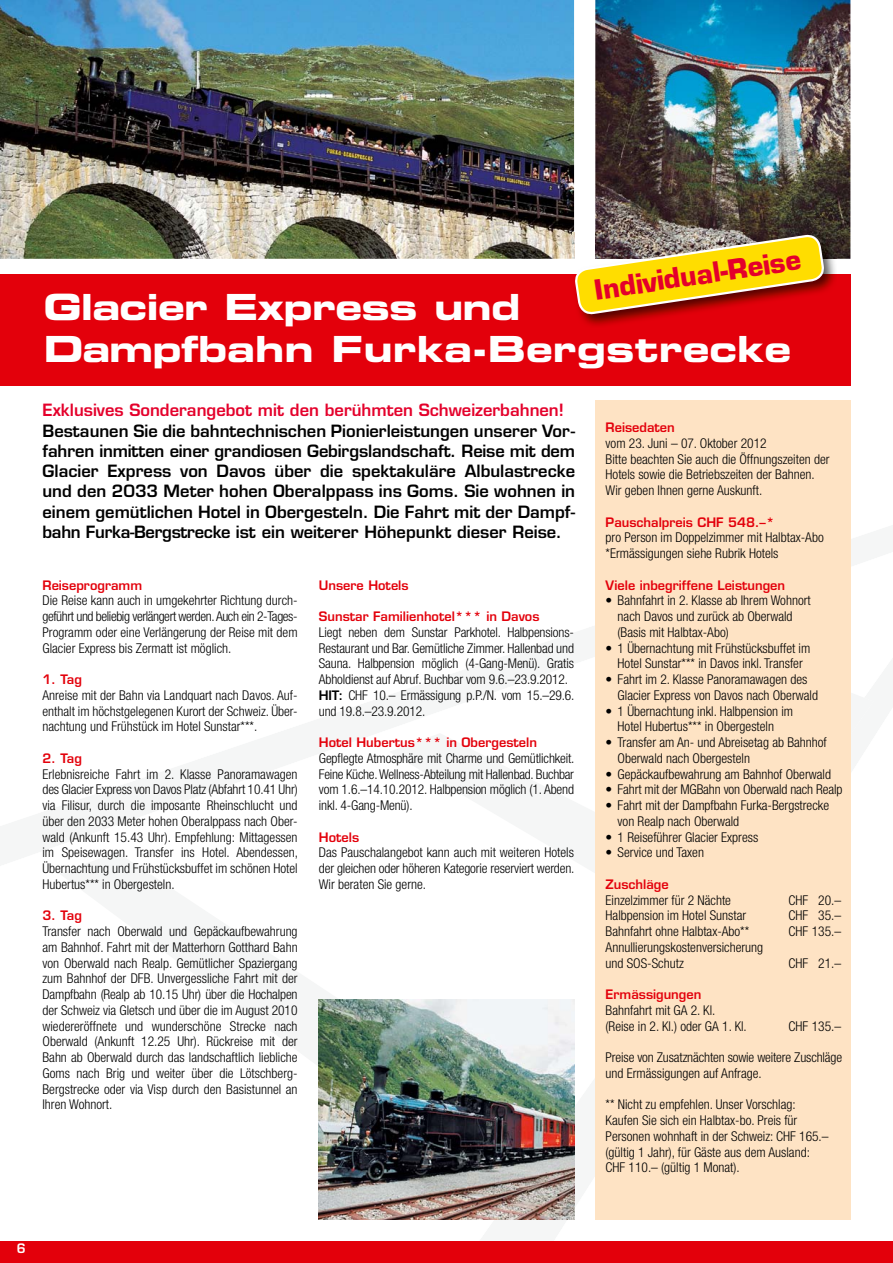
<style>
.page{position:relative;width:893px;height:1263px;background:#fff}
.page>*{position:absolute;margin:0;border:0;box-sizing:border-box;transform-origin:0 0}
.t1{font:36px/42px "Eurostile Bold Extended Two";letter-spacing:-.02em;color:#fff}
.t2{font:700 27px "Eurostile";color:#e4002b}
.t3{font:600 16.5px/20.2px "Eurostile";color:#000;text-align:justify}
.t4{font:600 16.5px "Eurostile";color:#e4002b}
.t5{font:300 condensed 13.5px/15.8px "Helvetica Neue";color:#000}
.t6{font:600 12.75px "Eurostile";color:#e3000b}
.t7{font:600 12.75px "Eurostile";color:#fff}
.s1{font-family:"Eurostile";font-weight:600;font-stretch:normal;font-size:12.75px}
</style>
<div class="page">
<svg style="left:850px;top:635px;width:1px;height:102px"></svg>
<div style="left:0;top:1242px;width:893px;height:21px;background:#e3000b"></div>
<div style="left:0;top:275px;width:850px;height:111px;background:#e3000b"></div>
<div style="left:595px;top:400px;width:255px;height:820px;background:#fee3c4"></div>
<img style="left:595px;top:0;width:255px;height:259px">
<img style="left:0;top:0;width:574px;height:259px">
<img style="left:580px;top:259px;width:257px;height:67px">
<img style="left:824px;top:232px;width:13px;height:27px">
<svg style="left:573px;top:232px;width:251px;height:83px"></svg>
<img style="left:319px;top:999px;width:255px;height:221px">
<h2 class="t2" style="left:592px;top:274px;width:210px;rotate:-9deg">Individual-Reise</h2>
<h1 class="t1" style="left:43px;top:286px;width:749px">Glacier Express und<br>Dampfbahn Furka-Bergstrecke</h1>
<p class="t4" style="left:43px;top:400px;width:523px">Exklusives Sonderangebot mit den berühmten Schweizerbahnen!</p>
<p class="t3" style="left:43px;top:420px;width:534px">Bestaunen Sie die bahntechnischen Pionierleistungen unserer Vor&shy;fahren inmitten einer grandiosen Gebirgslandschaft. Reise mit dem Glacier Express von Davos über die spektakuläre Albulastrecke und den 2033 Meter hohen Oberalppass ins Goms. Sie wohnen in einem gemütlichen Hotel in Obergesteln. Die Fahrt mit der Dampf&shy;bahn Furka-Bergstrecke ist ein weiterer Höhepunkt dieser Reise.</p>
<p class="t6" style="left:606px;top:419px;width:71px">Reisedaten</p>
<p class="t5" style="left:606px;top:435px;width:225px">vom 23. Juni – 07. Oktober 2012<br>Bitte beachten Sie auch die Öffnungszeiten der Hotels sowie die Betriebszeiten der Bahnen.<br>Wir geben Ihnen gerne Auskunft.</p>
<p class="t6" style="left:606px;top:514px;width:171px">Pauschalpreis CHF 548.–*</p>
<p class="t5" style="left:606px;top:530px;width:220px">pro Person im Doppelzimmer mit Halbtax-Abo *Ermässigungen siehe Rubrik Hotels</p>
<p class="t6" style="left:606px;top:577px;width:181px">Viele inbegriffene Leistungen</p>
<p class="t5" style="left:618px;top:593px;width:195px;text-indent:-12px">• Bahnfahrt in 2. Klasse ab Ihrem Wohnort nach Davos und zurück ab Oberwald (Basis mit Halbtax-Abo)</p>
<p class="t5" style="left:606px;top:640px;width:206px;text-align:center">• 1 Übernachtung mit Frühstücksbuffet im<br>Hotel Sunstar*** in Davos inkl. Transfer</p>
<p class="t5" style="left:618px;top:671px;width:202px;text-indent:-12px">• Fahrt im 2. Klasse Panoramawagen des<br>Glacier Express von Davos nach Oberwald</p>
<p class="t5" style="left:606px;top:703px;width:189px;text-align:center">• 1 Übernachtung inkl. Halbpension im<br>Hotel Hubertus*** in Obergesteln</p>
<p class="t5" style="left:618px;top:734px;width:211px;text-indent:-12px">• Transfer am An- und Abreisetag ab Bahnhof<br>Oberwald nach Obergesteln</p>
<p class="t5" style="left:606px;top:766px;width:227px">• Gepäckaufbewahrung am Bahnhof Oberwald</p>
<p class="t5" style="left:606px;top:782px;width:238px">• Fahrt mit der MGBahn von Oberwald nach Realp</p>
<p class="t5" style="left:618px;top:797px;width:213px;text-indent:-12px">• Fahrt mit der Dampfbahn Furka-Bergstrecke von Realp nach Oberwald</p>
<p class="t5" style="left:606px;top:829px;width:154px">• 1 Reiseführer Glacier Express</p>
<p class="t5" style="left:606px;top:845px;width:100px">• Service und Taxen</p>
<p class="t6" style="left:606px;top:876px;width:65px">Zuschläge</p>
<p class="t5" style="left:606px;top:892px;width:127px">Einzelzimmer für 2 Nächte</p>
<p class="t5" style="left:788px;top:892px;width:54px">CHF 20.–</p>
<p class="t5" style="left:606px;top:908px;width:142px">Halbpension im Hotel Sunstar</p>
<p class="t5" style="left:788px;top:908px;width:54px">CHF 35.–</p>
<p class="t5" style="left:606px;top:923px;width:145px">Bahnfahrt ohne Halbtax-Abo**</p>
<p class="t5" style="left:788px;top:923px;width:54px">CHF 135.–</p>
<p class="t5" style="left:606px;top:939px;width:159px">Annullierungskostenversicherung und SOS-Schutz</p>
<p class="t6" style="left:42px;top:577px;width:101px">Reiseprogramm</p>
<p class="t5" style="left:42px;top:593px;width:257px;text-align:justify">Die Reise kann auch in umgekehrter Richtung durch&shy;geführt und beliebig verlängert werden. Auch ein 2-Tages-Programm oder eine Verlängerung der Reise mit dem Glacier Express bis Zermatt ist möglich.</p>
<p class="t6" style="left:42px;top:671px;width:41px">1. Tag</p>
<p class="t5" style="left:42px;top:687px;width:257px;text-align:justify">Anreise mit der Bahn via Landquart nach Davos. Auf&shy;enthalt im höchstgelegenen Kurort der Schweiz. Über&shy;nachtung und Frühstück im Hotel Sunstar***.</p>
<p class="t6" style="left:42px;top:750px;width:41px">2. Tag</p>
<p class="t5" style="left:42px;top:766px;width:257px;text-align:justify">Erlebnisreiche Fahrt im 2. Klasse Panoramawagen des Glacier Express von Davos Platz (Abfahrt 10.41 Uhr) via Filisur, durch die imposante Rheinschlucht und über den 2033 Meter hohen Oberalppass nach Ober&shy;wald (Ankunft 15.43 Uhr). Empfehlung: Mittagessen im Speisewagen. Transfer ins Hotel. Abendessen, Übernachtung und Frühstücksbuffet im schönen Hotel Hubertus*** in Obergesteln.</p>
<p class="t6" style="left:42px;top:908px;width:41px">3. Tag</p>
<p class="t5" style="left:42px;top:923px;width:257px;text-align:justify">Transfer nach Oberwald und Gepäckaufbewahrung am Bahnhof. Fahrt mit der Matterhorn Gotthard Bahn von Oberwald nach Realp. Gemütlicher Spaziergang zum Bahnhof der DFB. Unvergessliche Fahrt mit der Dampfbahn (Realp ab 10.15 Uhr) über die Hochalpen der Schweiz via Gletsch und über die im August 2010 wiedereröffnete und wunderschöne Strecke nach Oberwald (Ankunft 12.25 Uhr). Rückreise mit der Bahn ab Oberwald durch das landschaftlich liebliche Goms nach Brig und weiter über die Lötschberg-Bergstrecke oder via Visp durch den Basistunnel an Ihren Wohnort.</p>
<p class="t6" style="left:319px;top:577px;width:91px">Unsere Hotels</p>
<p class="t6" style="left:319px;top:608px;width:222px">Sunstar Familienhotel*** in Davos</p>
<p class="t5" style="left:319px;top:624px;width:257px">Liegt neben dem Sunstar Parkhotel. Halbpensions-Restaurant und Bar. Gemütliche Zimmer. Hallenbad und Sauna. Halbpension möglich (4-Gang-Menü). Gratis Abholdienst auf Abruf. Buchbar vom 9.6.–23.9.2012.<br><span class="s1">HIT:</span> CHF 10.– Ermässigung p.P./N. vom 15.–29.6. und 19.8.–23.9.2012.</p>
<p class="t6" style="left:319px;top:734px;width:220px">Hotel Hubertus*** in Obergesteln</p>
<p class="t5" style="left:319px;top:750px;width:257px;text-align:justify">Gepflegte Atmosphäre mit Charme und Gemütlichkeit.<br>Feine Küche. Wellness-Abteilung mit Hallenbad. Buchbar vom 1.6.–14.10.2012. Halbpension möglich (1. Abend inkl. 4-Gang-Menü).</p>
<p class="t6" style="left:319px;top:829px;width:42px">Hotels</p>
<p class="t5" style="left:319px;top:845px;width:257px;text-align:justify">Das Pauschalangebot kann auch mit weiteren Hotels der gleichen oder höheren Kategorie reserviert werden.<br>Wir beraten Sie gerne.</p>
<p class="t5" style="left:788px;top:955px;width:54px">CHF 21.–</p>
<p class="t6" style="left:606px;top:986px;width:97px">Ermässigungen</p>
<p class="t5" style="left:606px;top:1002px;width:143px">Bahnfahrt mit GA 2. Kl. (Reise in 2. Kl.) oder GA 1. Kl.</p>
<p class="t5" style="left:788px;top:1018px;width:54px">CHF 135.–</p>
<p class="t5" style="left:606px;top:1049px;width:238px">Preise von Zusatznächten sowie weitere Zuschläge und Ermässigungen auf Anfrage.</p>
<p class="t5" style="left:606px;top:1097px;width:225px">** Nicht zu empfehlen. Unser Vorschlag:<br>Kaufen Sie sich ein Halbtax-bo. Preis für Personen wohnhaft in der Schweiz: CHF 165.– (gültig 1 Jahr), für Gäste aus dem Ausland:<br>CHF 110.– (gültig 1 Monat).</p>
<p class="t7" style="left:17px;top:1240px;width:10px">6</p>
</div>
